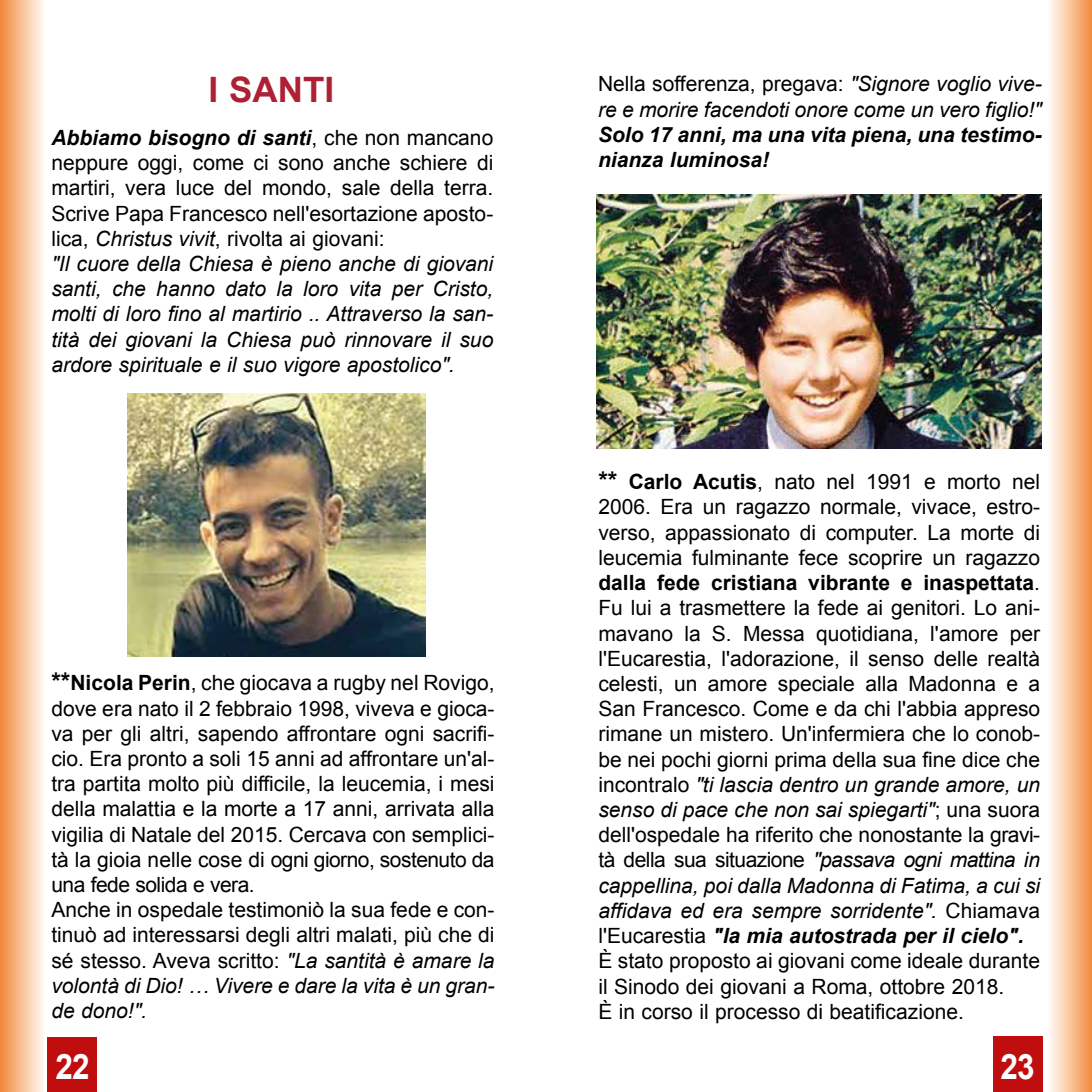
<style>
.page{position:relative;width:1092px;height:1092px;background:#fff}
.page>*{position:absolute;margin:0;border:0;box-sizing:border-box;transform-origin:0 0}
.t1{font:700 35px "Arial";color:#ae2135}
.t2{font:700 35px "Arial";color:#fff;scale:.9 1}
.t3{font:21px/25.2px "Arial";color:#000}
.t4{font:italic 21px/25.2px "Arial";color:#000}
.t5{font:italic 700 21px/25.2px "Arial";color:#000}
.s1{font-weight:700}
.s2{font-style:normal}
.s3{font-weight:700;font-size:24.5px}
.s4{font-style:italic}
.s5{font-weight:700;font-style:italic}
</style>
<div class="page">
<div style="left:1047px;top:0;width:44px;height:1091px;background:linear-gradient(to right,#fffffd,#f39249)"></div>
<div style="left:0;top:0;width:45px;height:1091px;background:linear-gradient(to right,#f2893b,#fffdf8)"></div>
<img style="left:127px;top:394px;width:299px;height:262px">
<img style="left:596px;top:195px;width:445px;height:253px">
<div style="left:48px;top:1037px;width:49px;height:54px;background:#c00d0e"></div>
<div style="left:992px;top:1035px;width:50px;height:56px;background:#c00d0e"></div>
<h1 class="t1" style="left:209px;top:66px;width:127px">I SANTI</h1>
<p class="t4" style="left:51px;top:125px;width:443px"><span class="s1">Abbiamo bisogno di santi</span><span class="s2">, che non mancano neppure oggi, come ci sono anche schiere di martiri, vera luce del mondo, sale della terra.<br>Scrive Papa Francesco nell'esortazione aposto&shy;lica,</span> Christus vivit<span class="s2">, rivolta ai giovani:<br></span>"Il cuore della Chiesa è pieno anche di giovani santi, che hanno dato la loro vita per Cristo, molti di loro fino al martirio .. Attraverso la san&shy;tità dei giovani la Chiesa può rinnovare il suo ardore spirituale e il suo vigore apostolico".</p>
<p class="t3" style="left:51px;top:670px;width:444px"><span class="s3">**</span><span class="s1">Nicola Perin</span>, che giocava a rugby nel Rovigo, dove era nato il 2 febbraio 1998, viveva e gioca&shy;va per gli altri, sapendo affrontare ogni sacrifi&shy;cio. Era pronto a soli 15 anni ad affrontare un'al&shy;tra partita molto più difficile, la leucemia, i mesi della malattia e la morte a 17 anni, arrivata alla vigilia di Natale del 2015. Cercava con semplici&shy;tà la gioia nelle cose di ogni giorno, sostenuto da una fede solida e vera.<br>Anche in ospedale testimoniò la sua fede e con&shy;tinuò ad interessarsi degli altri malati, più che di sé stesso. Aveva scritto: <span class="s4">"La santità è amare la volontà di Dio! … Vivere e dare la vita è un gran&shy;de dono!".</span></p>
<p class="t4" style="left:598px;top:72px;width:445px"><span class="s2">Nella sofferenza, pregava:</span> "Signore voglio vive&shy;re e morire facendoti onore come un vero figlio!"</p>
<p class="t5" style="left:598px;top:123px;width:445px">Solo 17 anni, ma una vita piena, una testimo&shy;nianza luminosa!</p>
<p class="t3" style="left:598px;top:469px;width:443px"><span class="s3">**</span> <span class="s1">Carlo Acutis</span>, nato nel 1991 e morto nel 2006. Era un ragazzo normale, vivace, estro&shy;verso, appassionato di computer. La morte di leucemia fulminante fece scoprire un ragazzo <span class="s1">dalla fede cristiana vibrante e inaspettata</span>.<br>Fu lui a trasmettere la fede ai genitori. Lo ani&shy;mavano la S. Messa quotidiana, l'amore per l'Eucarestia, l'adorazione, il senso delle realtà celesti, un amore speciale alla Madonna e a San Francesco. Come e da chi l'abbia appreso rimane un mistero. Un'infermiera che lo conob&shy;be nei pochi giorni prima della sua fine dice che incontralo <span class="s4">"ti lascia dentro un grande amore, un senso di pace che non sai spiegarti"</span>; una suora dell'ospedale ha riferito che nonostante la gravi&shy;tà della sua situazione <span class="s4">"passava ogni mattina in cappellina, poi dalla Madonna di Fatima, a cui si affidava ed era sempre sorridente".</span> Chiamava l'Eucarestia <span class="s5">"la mia autostrada per il cielo".<br></span>È stato proposto ai giovani come ideale durante il Sinodo dei giovani a Roma, ottobre 2018.<br>È in corso il processo di beatificazione.</p>
<h1 class="t2" style="left:55px;top:1043px;width:40px">22</h1>
<h1 class="t2" style="left:1000px;top:1043px;width:40px">23</h1>
</div>
